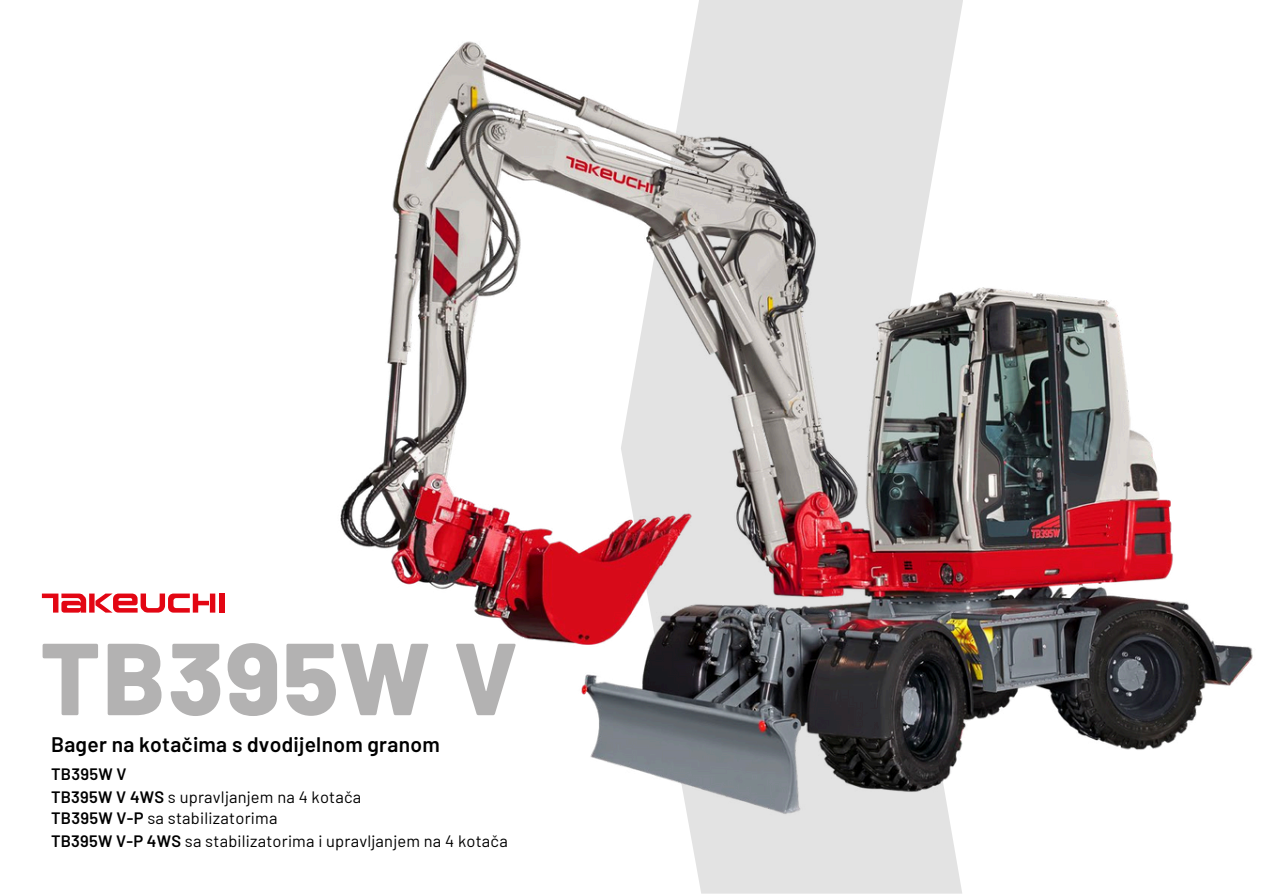
<style>
.page{position:relative;width:1263px;height:894px;background:#fff}
.page>*{position:absolute;margin:0;border:0;box-sizing:border-box;transform-origin:0 0}
.t1{font:800 102px "Barlow";letter-spacing:.02em;color:#b3b2b2}
.t2{font:600 21px "Barlow";letter-spacing:.015em;color:#000}
.t3{font:16.5px "Barlow";letter-spacing:.015em;color:#000}
.t4{font:600 16.5px "Barlow";letter-spacing:.015em;color:#000}
.s1{font-weight:600}
</style>
<div class="page">
<div style="left:219px;top:593px;width:5px;height:19px;background:#e30613"></div>
<div style="left:210px;top:593px;width:5px;height:19px;background:#e30613"></div>
<div style="left:89px;top:593px;width:6px;height:19px;background:#e30613"></div>
<svg style="left:95px;top:593px;width:114px;height:19px"></svg>
<svg style="left:42px;top:593px;width:44px;height:19px"></svg>
<img style="left:340px;top:6px;width:913px;height:887px">
<h1 class="t1" style="left:40px;top:613px;width:479px">TB395W V</h1>
<p class="t2" style="left:51px;top:731px;width:390px">Bager na kotačima s dvodijelnom granom</p>
<p class="t4" style="left:51px;top:763px;width:77px">TB395W V</p>
<p class="t3" style="left:51px;top:786px;width:312px"><span class="s1">TB395W V 4WS</span> s upravljanjem na 4 kotača</p>
<p class="t3" style="left:51px;top:807px;width:228px"><span class="s1">TB395W V-P</span> sa stabilizatorima</p>
<p class="t3" style="left:51px;top:830px;width:458px"><span class="s1">TB395W V-P 4WS</span> sa stabilizatorima i upravljanjem na 4 kotača</p>
</div>
